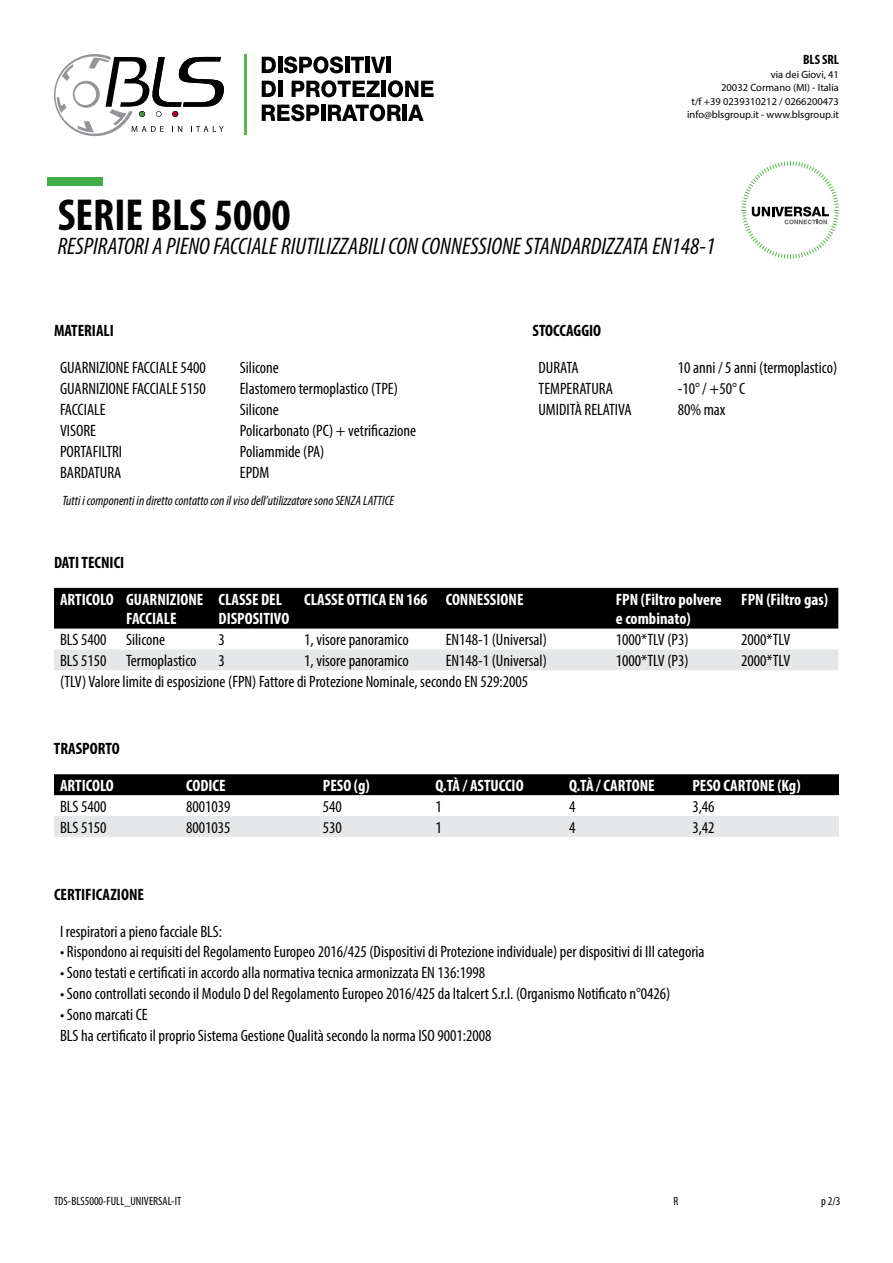
<style>
.page{position:relative;width:893px;height:1263px;background:#fff}
.page>*{position:absolute;margin:0;border:0;box-sizing:border-box;transform-origin:0 0}
.t1{font:700 condensed 45px "Myriad Pro";color:#000}
.t2{font:italic condensed 24px "Myriad Pro";color:#000}
.t3{font:condensed 16.5px/20.9px "Myriad Pro";color:#000}
.t4{font:700 condensed 16.5px/19.8px "Myriad Pro";color:#fff}
.t5{font:700 condensed 16.5px "Myriad Pro";color:#000}
.t6{font:italic condensed 13.5px "Myriad Pro";color:#000}
.t7{font:700 condensed 13.5px "Myriad Pro";color:#000}
.t8{font:condensed 12px "Myriad Pro";color:#000}
.t9{font:10.5px/13.5px "Myriad Pro";color:#000;text-align:right}
</style>
<div class="page">
<svg style="left:742px;top:161px;width:97px;height:98px"></svg>
<svg style="left:262px;top:57px;width:14px;height:16px"></svg>
<hr style="left:278px;top:57px;width:4px;height:16px;background:#000">
<svg style="left:284px;top:56px;width:59px;height:17px"></svg>
<hr style="left:345px;top:57px;width:4px;height:16px;background:#000">
<svg style="left:351px;top:57px;width:13px;height:16px"></svg>
<hr style="left:366px;top:57px;width:4px;height:16px;background:#000">
<svg style="left:371px;top:57px;width:14px;height:16px"></svg>
<hr style="left:386px;top:57px;width:4px;height:16px;background:#000">
<svg style="left:262px;top:81px;width:14px;height:16px"></svg>
<hr style="left:278px;top:81px;width:4px;height:16px;background:#000">
<svg style="left:292px;top:80px;width:88px;height:17px"></svg>
<hr style="left:382px;top:81px;width:4px;height:16px;background:#000">
<svg style="left:388px;top:80px;width:46px;height:17px"></svg>
<svg style="left:262px;top:104px;width:57px;height:17px"></svg>
<hr style="left:321px;top:105px;width:4px;height:16px;background:#000">
<svg style="left:328px;top:104px;width:73px;height:17px"></svg>
<hr style="left:403px;top:105px;width:4px;height:16px;background:#000">
<svg style="left:408px;top:105px;width:16px;height:16px"></svg>
<hr style="left:244px;top:54px;width:2px;height:81px;background:#54b948">
<svg style="left:54px;top:54px;width:170px;height:82px"></svg>
<div style="left:47px;top:177px;width:55px;height:9px;background:#41ad49"></div>
<div style="left:54px;top:588px;width:784px;height:40px;background:#000"></div>
<div style="left:54px;top:649px;width:784px;height:21px;background:#e6e7e8"></div>
<div style="left:54px;top:774px;width:785px;height:21px;background:#000"></div>
<div style="left:54px;top:816px;width:785px;height:21px;background:#e6e7e8"></div>
<p class="t7" style="left:803px;top:51px;width:37px">BLS SRL</p>
<p class="t9" style="left:687px;top:67px;width:153px">via dei Giovi, 41<br>20032 Cormano (MI) - Italia<br>t/f +39 0239310212 / 0266200473 info@blsgroup.it - www.blsgroup.it</p>
<h1 class="t1" style="left:58px;top:187px;width:235px">SERIE BLS 5000</h1>
<h2 class="t2" style="left:58px;top:232px;width:659px">RESPIRATORI A PIENO FACCIALE RIUTILIZZABILI CON CONNESSIONE STANDARDIZZATA EN148-1</h2>
<p class="t5" style="left:54px;top:320px;width:61px">MATERIALI</p>
<p class="t3" style="left:60px;top:357px;width:147px">GUARNIZIONE FACCIALE 5400</p>
<p class="t3" style="left:240px;top:357px;width:41px">Silicone</p>
<p class="t3" style="left:60px;top:378px;width:147px">GUARNIZIONE FACCIALE 5150</p>
<p class="t3" style="left:240px;top:378px;width:160px">Elastomero termoplastico (TPE)</p>
<p class="t3" style="left:60px;top:399px;width:47px">FACCIALE</p>
<p class="t3" style="left:240px;top:399px;width:41px">Silicone</p>
<p class="t3" style="left:60px;top:420px;width:38px">VISORE</p>
<p class="t3" style="left:240px;top:420px;width:178px">Policarbonato (PC) + vetrificazione</p>
<p class="t3" style="left:60px;top:441px;width:64px">PORTAFILTRI</p>
<p class="t3" style="left:240px;top:441px;width:86px">Poliammide (PA)</p>
<p class="t3" style="left:60px;top:462px;width:63px">BARDATURA</p>
<p class="t3" style="left:240px;top:462px;width:31px">EPDM</p>
<p class="t6" style="left:63px;top:492px;width:333px">Tutti i componenti in diretto contatto con il viso dell’utilizzatore sono SENZA LATTICE</p>
<p class="t5" style="left:54px;top:552px;width:72px">DATI TECNICI</p>
<p class="t5" style="left:532px;top:320px;width:70px">STOCCAGGIO</p>
<p class="t3" style="left:538px;top:357px;width:42px">DURATA</p>
<p class="t3" style="left:678px;top:357px;width:161px">10 anni / 5 anni (termoplastico)</p>
<p class="t3" style="left:538px;top:378px;width:76px">TEMPERATURA</p>
<p class="t3" style="left:678px;top:378px;width:69px">-10° / +50° C</p>
<p class="t3" style="left:538px;top:399px;width:95px">UMIDITÀ RELATIVA</p>
<p class="t3" style="left:678px;top:399px;width:49px">80% max</p>
<p class="t4" style="left:126px;top:589px;width:79px;text-indent:-66px">ARTICOLO GUARNIZIONE<br>FACCIALE</p>
<p class="t4" style="left:219px;top:589px;width:72px">CLASSE DEL<br>DISPOSITIVO</p>
<p class="t4" style="left:304px;top:589px;width:221px">CLASSE OTTICA EN 166 CONNESSIONE</p>
<p class="t4" style="left:616px;top:589px;width:107px">FPN (Filtro polvere e combinato)</p>
<p class="t4" style="left:741px;top:589px;width:88px">FPN (Filtro gas)</p>
<p class="t3" style="left:60px;top:629px;width:107px">BLS 5400 Silicone</p>
<p class="t3" style="left:219px;top:629px;width:8px">3</p>
<p class="t3" style="left:304px;top:629px;width:106px">1, visore panoramico</p>
<p class="t3" style="left:446px;top:629px;width:103px">EN148-1 (Universal)</p>
<p class="t3" style="left:616px;top:629px;width:74px">1000*TLV (P3)</p>
<p class="t3" style="left:741px;top:629px;width:51px">2000*TLV</p>
<p class="t3" style="left:60px;top:650px;width:138px">BLS 5150 Termoplastico</p>
<p class="t3" style="left:219px;top:650px;width:8px">3</p>
<p class="t3" style="left:304px;top:650px;width:106px">1, visore panoramico</p>
<p class="t3" style="left:446px;top:650px;width:103px">EN148-1 (Universal)</p>
<p class="t3" style="left:616px;top:650px;width:74px">1000*TLV (P3)</p>
<p class="t3" style="left:741px;top:650px;width:51px">2000*TLV</p>
<p class="t3" style="left:60px;top:671px;width:470px">(TLV) Valore limite di esposizione (FPN) Fattore di Protezione Nominale, secondo EN 529:2005</p>
<p class="t5" style="left:54px;top:738px;width:67px">TRASPORTO</p>
<p class="t4" style="left:60px;top:775px;width:55px">ARTICOLO</p>
<p class="t4" style="left:186px;top:775px;width:41px">CODICE</p>
<p class="t4" style="left:323px;top:775px;width:48px">PESO (g)</p>
<p class="t4" style="left:435px;top:775px;width:90px">Q.TÀ / ASTUCCIO</p>
<p class="t4" style="left:569px;top:775px;width:87px">Q.TÀ / CARTONE</p>
<p class="t4" style="left:692px;top:775px;width:110px">PESO CARTONE (Kg)</p>
<p class="t3" style="left:60px;top:796px;width:48px">BLS 5400</p>
<p class="t3" style="left:186px;top:796px;width:46px">8001039</p>
<p class="t3" style="left:323px;top:796px;width:21px">540</p>
<p class="t3" style="left:435px;top:796px;width:8px">1</p>
<p class="t3" style="left:569px;top:796px;width:8px">4</p>
<p class="t3" style="left:692px;top:796px;width:24px">3,46</p>
<p class="t3" style="left:60px;top:816px;width:48px">BLS 5150</p>
<p class="t3" style="left:186px;top:816px;width:46px">8001035</p>
<p class="t3" style="left:323px;top:816px;width:21px">530</p>
<p class="t3" style="left:435px;top:816px;width:8px">1</p>
<p class="t3" style="left:569px;top:816px;width:8px">4</p>
<p class="t3" style="left:692px;top:816px;width:24px">3,42</p>
<p class="t5" style="left:54px;top:884px;width:92px">CERTIFICAZIONE</p>
<p class="t3" style="left:60px;top:920px;width:163px">I respiratori a pieno facciale BLS:</p>
<p class="t3" style="left:60px;top:941px;width:646px">• Rispondono ai requisiti del Regolamento Europeo 2016/425 (Dispositivi di Protezione individuale) per dispositivi di III categoria</p>
<p class="t3" style="left:60px;top:962px;width:427px">• Sono testati e certificati in accordo alla normativa tecnica armonizzata EN 136:1998</p>
<p class="t3" style="left:60px;top:983px;width:612px">• Sono controllati secondo il Modulo D del Regolamento Europeo 2016/425 da Italcert S.r.l. (Organismo Notificato n°0426)</p>
<p class="t3" style="left:60px;top:1004px;width:433px">• Sono marcati CE<br>BLS ha certificato il proprio Sistema Gestione Qualità secondo la norma ISO 9001:2008</p>
<p class="t8" style="left:54px;top:1194px;width:129px">TDS-BLS5000-FULL_UNIVERSAL-IT</p>
<p class="t8" style="left:674px;top:1194px;width:6px">R</p>
<p class="t8" style="left:821px;top:1194px;width:21px">p 2/3</p>
</div>
